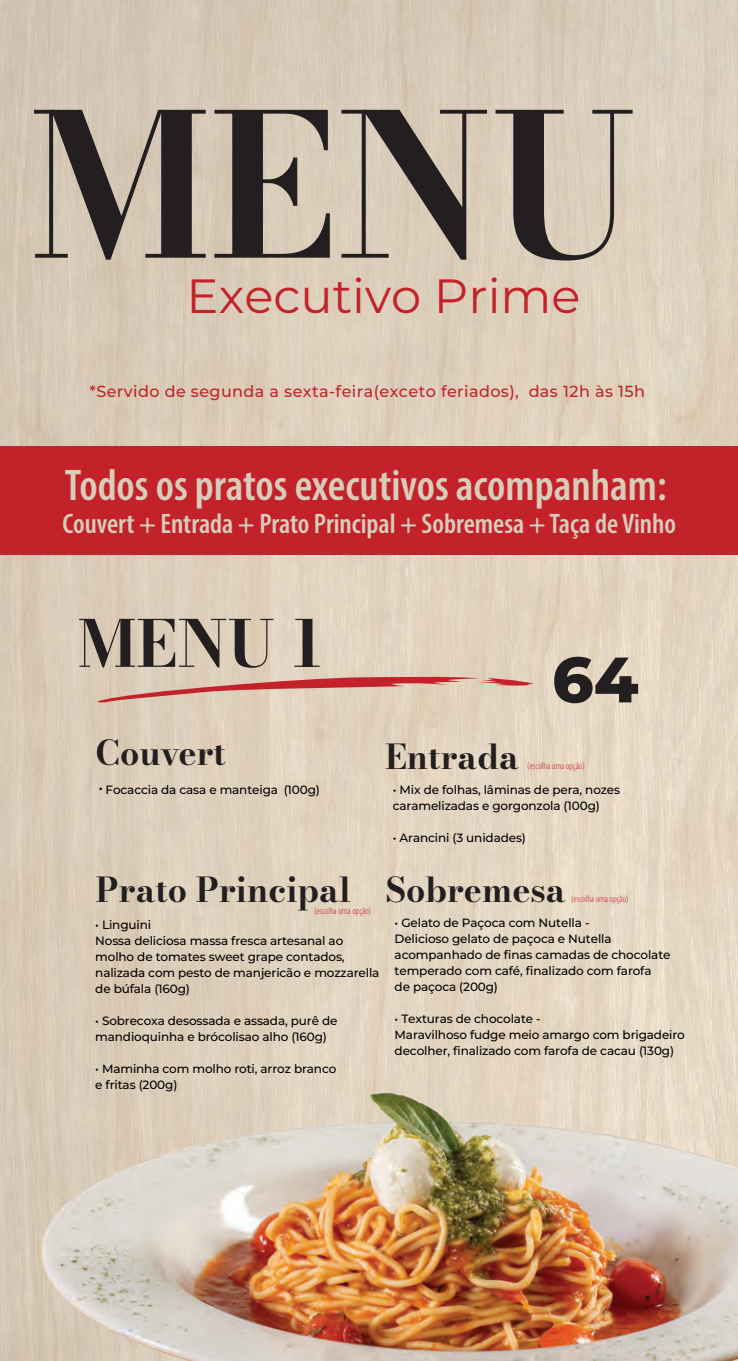
<style>
.page{position:relative;width:738px;height:1361px;background:#fff}
.page>*{position:absolute;margin:0;border:0;box-sizing:border-box;transform-origin:0 0}
.t1{font:197.2px "Bodoni Moda";color:#231f20}
.t2{font:64px "Bodoni Moda";color:#231f20}
.t3{font:100 64px "Montserrat";color:#231f20}
.t4{font:100 48px "Montserrat";color:#c4222a}
.t5{font:600 condensed 44.6px "Myriad Pro";color:#d8ccbb}
.t6{font:34px "Bodoni Moda";color:#231f20}
.t7{font:600 condensed 28.2px "Myriad Pro";color:#d8ccbb}
.t8{font:100 16px "Montserrat";letter-spacing:.025em;color:#c4222a}
.t9{font:100 12px/16px "Montserrat";letter-spacing:-.01em;color:#000001}
.t10{font:300 condensed 9.8px "Myriad Pro";color:#c4222a}
</style>
<div class="page">
<img style="left:0;top:0;width:737px;height:842px">
<svg style="left:97px;top:677px;width:436px;height:25px;background:#d9a89a"></svg>
<div style="left:0;top:446px;width:737px;height:109px;background:#c4222a"></div>
<img style="left:0;top:842px;width:737px;height:519px">
<h1 class="t1" style="left:30px;top:51px;width:609px">MENU</h1>
<h3 class="t4" style="left:186px;top:264px;width:395px">Executivo Prime</h3>
<h3 class="t8" style="left:89px;top:380px;width:556px">*Servido de segunda a sexta-feira(exceto feriados), das 12h às 15h</h3>
<h3 class="t5" style="left:65px;top:458px;width:603px">Todos os pratos executivos acompanham:</h3>
<h3 class="t7" style="left:63px;top:506px;width:614px">Couvert + Entrada + Prato Principal + Sobremesa + Taça de Vinho</h3>
<h2 class="t2" style="left:78px;top:600px;width:246px">MENU 1</h2>
<h2 class="t3" style="left:552px;top:637px;width:88px">64</h2>
<h3 class="t6" style="left:95px;top:729px;width:132px">Couvert</h3>
<h3 class="t6" style="left:385px;top:734px;width:135px">Entrada</h3>
<p class="t10" style="left:527px;top:760px;width:59px">(escolha uma opção)</p>
<p class="t9" style="left:99px;top:781px;width:222px"><sup>•</sup> Focaccia da casa e manteiga (100g)</p>
<p class="t9" style="left:392px;top:781px;width:229px">• Mix de folhas, lâminas de pera, nozes caramelizadas e gorgonzola (100g)</p>
<p class="t9" style="left:392px;top:829px;width:135px">• Arancini (3 unidades)</p>
<h3 class="t6" style="left:95px;top:866px;width:471px">Prato Principal Sobremesa</h3>
<p class="t10" style="left:571px;top:893px;width:59px">(escolha uma opção)</p>
<p class="t10" style="left:314px;top:905px;width:59px">(escolha uma opção)</p>
<p class="t9" style="left:394px;top:914px;width:277px">• Gelato de Paçoca com Nutella -<br>Delicioso gelato de paçoca e Nutella acompanhado de finas camadas de chocolate temperado com café, finalizado com farofa<br>de paçoca (200g)</p>
<p class="t9" style="left:394px;top:1010px;width:292px">• Texturas de chocolate -<br>Maravilhoso fudge meio amargo com brigadeiro decolher, finalizado com farofa de cacau (130g)</p>
<p class="t9" style="left:95px;top:917px;width:285px">• Linguini<br>Nossa deliciosa massa fresca artesanal ao molho de tomates sweet grape contados, nalizada com pesto de manjericão e mozzarella de búfala (160g)</p>
<p class="t9" style="left:95px;top:1013px;width:243px">• Sobrecoxa desossada e assada, purê de mandioquinha e brócolisao alho (160g)</p>
<p class="t9" style="left:95px;top:1061px;width:242px">• Maminha com molho roti, arroz branco e fritas (200g)</p>
</div>
